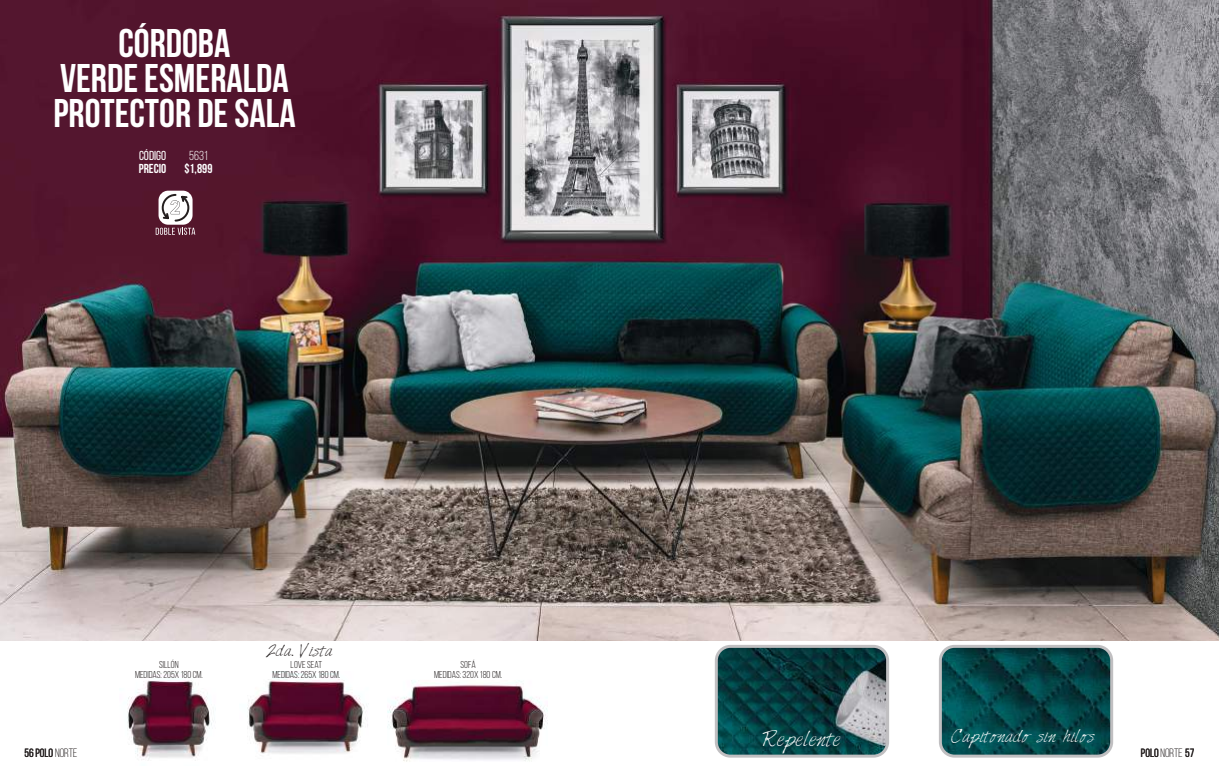
<style>
.page{position:relative;width:1219px;height:780px;background:#fff}
.page>*{position:absolute;margin:0;border:0;box-sizing:border-box;transform-origin:0 0}
.t1{font:700 40px/35px "Bebas Neue";color:#fff;text-align:center}
.t2{font:18px "Harabara Hand";color:#fff}
.t3{font:15px "Harabara Hand";color:#fff}
.t4{font:14px "Harabara Hand";color:#241f1f}
.t5{font:700 13px "Bebas Neue";color:#fff}
.t6{font:13px "Bebas Neue";color:#fff}
.t7{font:13px "Bebas Neue";color:#fff}
.t8{font:12px "Bebas Neue";color:#241f1f}
.t9{font:10px/10px "Bebas Neue";color:#241f1f;text-align:center}
.s1{font-weight:300}
</style>
<div class="page">
<img style="left:0;top:0;width:1219px;height:640px">
<img style="left:940px;top:648px;width:172px;height:108px">
<div style="left:939px;top:644px;width:174px;height:113px;border:3px solid #c0bfc1;border-radius:14px"></div>
<img style="left:127px;top:680px;width:87px;height:81px">
<img style="left:247px;top:671px;width:121px;height:83px">
<img style="left:388px;top:681px;width:160px;height:81px">
<img style="left:716px;top:648px;width:172px;height:108px">
<div style="left:715px;top:644px;width:174px;height:113px;border:3px solid #c0bfc1;border-radius:14px"></div>
<svg style="left:156px;top:228px;width:39px;height:7px"></svg>
<div style="left:159px;top:191px;width:34px;height:34px;background:#fff;border-radius:10px"></div>
<svg style="left:161px;top:193px;width:29px;height:29px"></svg>
<h1 class="t1" style="left:53px;top:25px;width:244px">CÓRDOBA<br>VERDE ESMERALDA<br>PROTECTOR DE SALA</h1>
<h3 class="t7" style="left:189px;top:149px;width:20px">5631</h3>
<h3 class="t5" style="left:184px;top:161px;width:30px">$1,899</h3>
<h3 class="t6" style="left:139px;top:148px;width:29px">CÓDIGO</h3>
<h3 class="t5" style="left:139px;top:161px;width:29px">PRECIO</h3>
<h3 class="t4" style="left:267px;top:643px;width:67px">2da. Vista</h3>
<p class="t9" style="left:135px;top:659px;width:69px">SILLÓN<br>MEDIDAS: 205X 180 CM.</p>
<p class="t9" style="left:272px;top:659px;width:69px">LOVE SEAT<br>MEDIDAS: 265X 180 CM.</p>
<p class="t9" style="left:434px;top:659px;width:69px">SOFÁ<br>MEDIDAS: 320X 180 CM.</p>
<h2 class="t2" style="left:763px;top:728px;width:79px">Repelente</h2>
<h3 class="t3" style="left:952px;top:728px;width:144px">Capitonado sin hilos</h3>
<p class="t8" style="left:24px;top:746px;width:54px">56POLO <span class="s1">NORTE</span></p>
<p class="t8" style="left:1141px;top:746px;width:55px">POLO <span class="s1">NORTE</span> 57</p>
</div>
